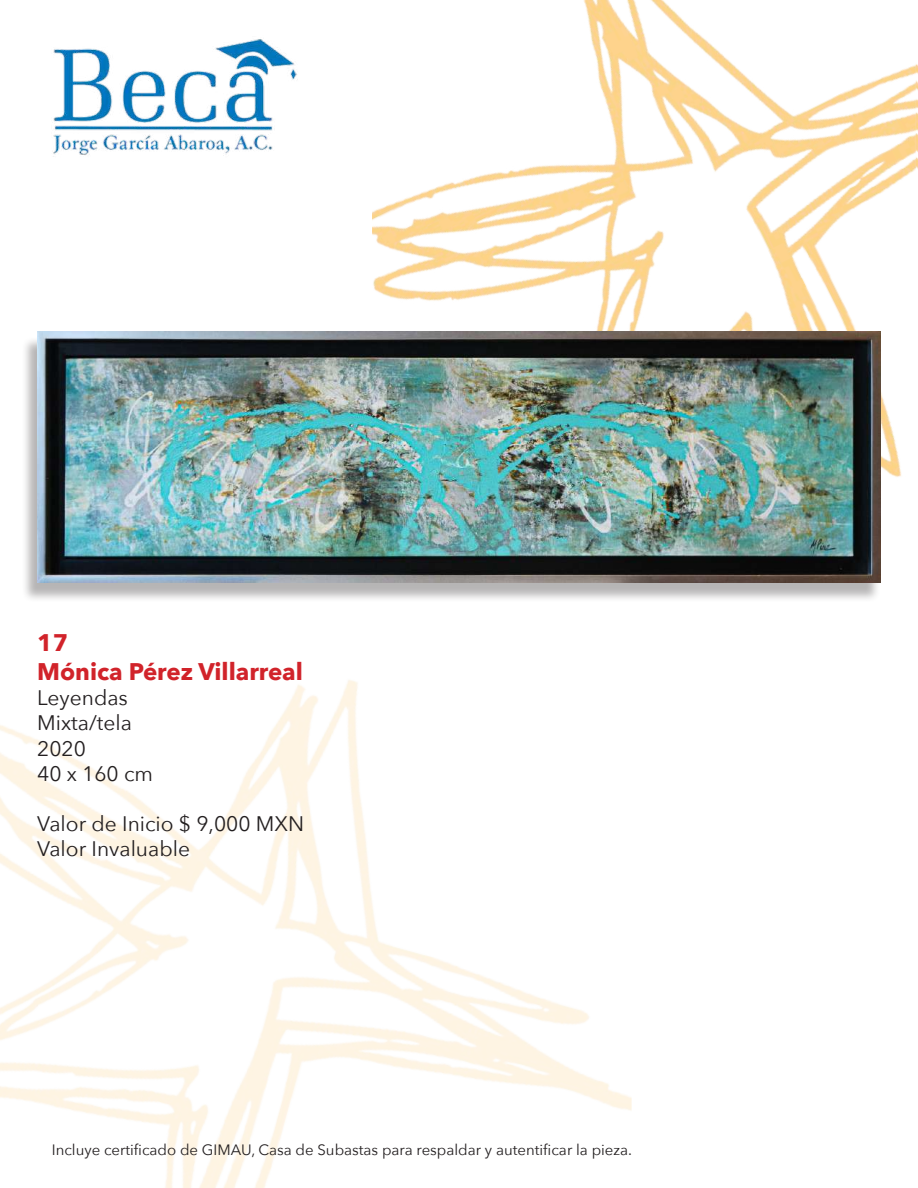
<style>
.page{position:relative;width:918px;height:1188px;background:#fff}
.page>*{position:absolute;margin:0;border:0;box-sizing:border-box;transform-origin:0 0}
.t1{font:700 24px/28.8px "Avenir Next";color:#d1232a}
.t2{font:21px/25.2px "Avenir Next";color:#231f20}
.t3{font:15px "Avenir Next";color:#231f20}
</style>
<div class="page">
<img style="left:372px;top:0;width:544px;height:477px">
<img style="left:916px;top:64px;width:2px;height:105px">
<img style="left:0;top:680px;width:632px;height:508px">
<div style="left:21px;top:336px;width:860px;height:267px;background:#231f20;opacity:.33"></div>
<img style="left:37px;top:332px;width:844px;height:250px">
<img style="left:53px;top:39px;width:245px;height:118px">
<h1 class="t1" style="left:37px;top:628px;width:267px">17<br>Mónica Pérez Villarreal</h1>
<h2 class="t2" style="left:37px;top:684px;width:117px">Leyendas<br>Mixta/tela<br>2020<br>40 x 160 cm</h2>
<h2 class="t2" style="left:37px;top:810px;width:268px">Valor de Inicio $ 9,000 MXN<br>Valor Invaluable</h2>
<p class="t3" style="left:52px;top:1137px;width:582px">Incluye certificado de GIMAU, Casa de Subastas para respaldar y autentificar la pieza.</p>
</div>
